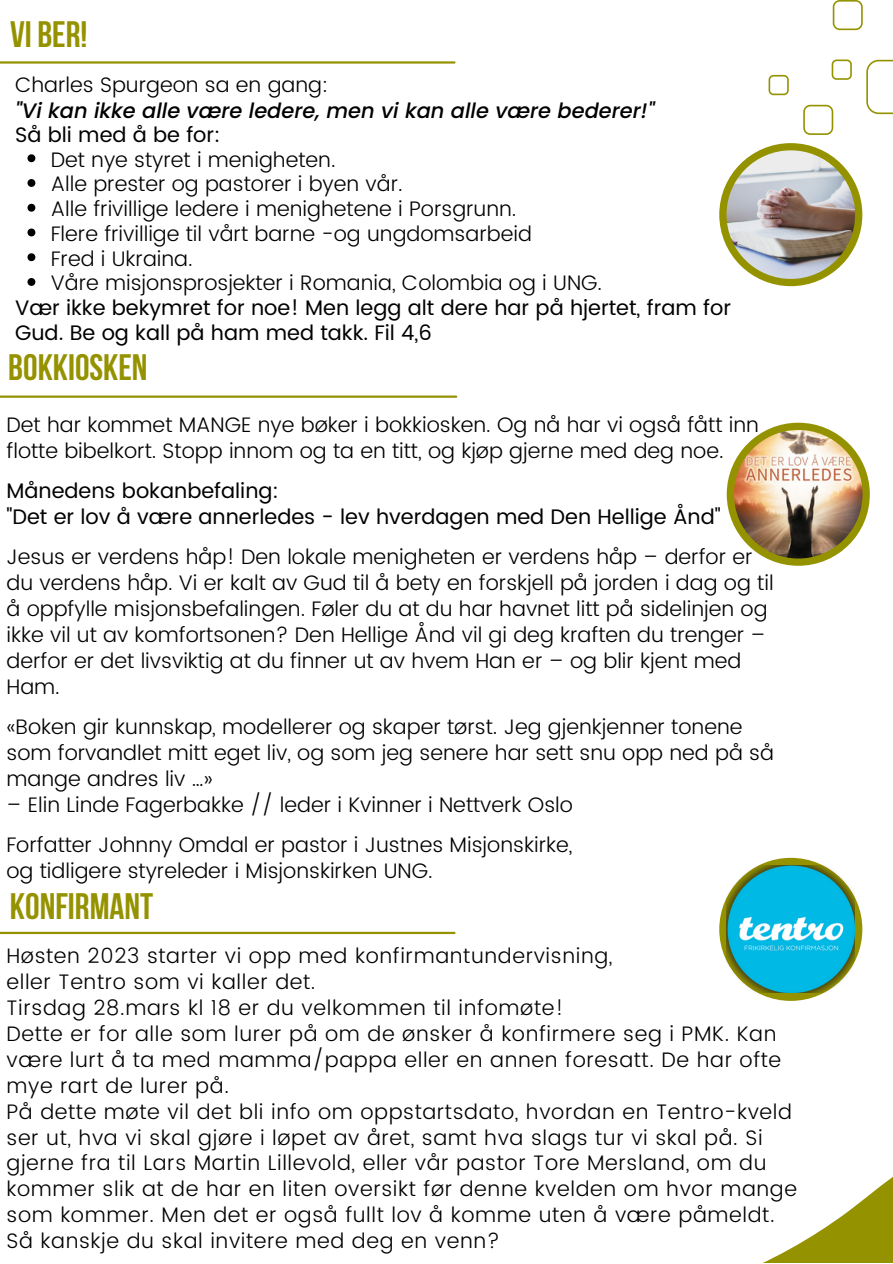
<style>
.page{position:relative;width:893px;height:1264px;background:#fff}
.page>*{position:absolute;margin:0;border:0;box-sizing:border-box;transform-origin:0 0}
.t1{font:700 36.75px "Bebas Neue";color:#959200}
.t2{font:700 36.6px "Bebas Neue";color:#959200}
.t3{font:300 21px/26px "Poppins";color:#000}
.t4{font:300 21px/25.8px "Poppins";letter-spacing:.03em;color:#000}
.t5{font:21px/26px "Poppins";color:#000}
.t6{font:italic 500 21px "Poppins";color:#000}
</style>
<div class="page">
<svg style="left:765px;top:1177px;width:127px;height:85px"></svg>
<svg style="left:832px;top:0;width:30px;height:30px"></svg>
<svg style="left:866px;top:60px;width:26px;height:54px"></svg>
<svg style="left:831px;top:60px;width:20px;height:20px"></svg>
<svg style="left:803px;top:105px;width:30px;height:30px"></svg>
<svg style="left:768px;top:75px;width:20px;height:20px"></svg>
<svg style="left:719px;top:857px;width:143px;height:143px"></svg>
<div style="left:719px;top:143px;width:143px;height:143px;background:#959200;border-radius:50%"></div>
<img style="left:726px;top:150px;width:129px;height:129px;border-radius:50%">
<div style="left:726px;top:423px;width:143px;height:143px;background:#959200;border-radius:50%"></div>
<img style="left:734px;top:430px;width:128px;height:128px;border-radius:50%">
<hr style="left:0;top:931px;width:454px;height:3px;background:#959200">
<hr style="left:0;top:395px;width:456px;height:3px;background:#959200">
<hr style="left:0;top:61px;width:454px;height:3px;background:#959200">
<img style="left:726px;top:865px;width:128px;height:127px">
<svg style="left:27px;top:154px;width:8px;height:8px"></svg>
<svg style="left:27px;top:179px;width:8px;height:8px"></svg>
<svg style="left:27px;top:204px;width:8px;height:8px"></svg>
<svg style="left:27px;top:228px;width:8px;height:8px"></svg>
<svg style="left:27px;top:253px;width:8px;height:8px"></svg>
<svg style="left:27px;top:278px;width:8px;height:8px"></svg>
<h2 class="t2" style="left:10px;top:20px;width:79px">VI BER!</h2>
<p class="t3" style="left:15px;top:72px;width:315px">Charles Spurgeon sa en gang:</p>
<p class="t6" style="left:15px;top:96px;width:640px">"Vi kan ikke alle være ledere, men vi kan alle være bederer!"</p>
<p class="t5" style="left:15px;top:122px;width:207px">Så bli med å be for:</p>
<p class="t3" style="left:51px;top:147px;width:553px;line-height:24.8px">Det nye styret i menigheten.<br>Alle prester og pastorer i byen vår.<br>Alle frivillige ledere i menighetene i Porsgrunn.<br>Flere frivillige til vårt barne -og ungdomsarbeid<br>Fred i Ukraina.<br>Våre misjonsprosjekter i Romania, Colombia og i UNG.</p>
<p class="t5" style="left:15px;top:295px;width:717px;line-height:24.8px">Vær ikke bekymret for noe! Men legg alt dere har på hjertet, fram for<br>Gud. Be og kall på ham med takk. Fil 4,6</p>
<h2 class="t2" style="left:8px;top:352px;width:141px">BOKKIOSKEN</h2>
<p class="t3" style="left:6px;top:411px;width:753px">Det har kommet MANGE nye bøker i bokkiosken. Og nå har vi også fått inn flotte bibelkort. Stopp innom og ta en titt, og kjøp gjerne med deg noe.</p>
<p class="t5" style="left:6px;top:477px;width:715px">Månedens bokanbefaling:<br>"Det er lov å være annerledes - lev hverdagen med Den Hellige Ånd"</p>
<p class="t3" style="left:6px;top:543px;width:768px">Jesus er verdens håp! Den lokale menigheten er verdens håp – derfor er du verdens håp. Vi er kalt av Gud til å bety en forskjell på jorden i dag og til å oppfylle misjonsbefalingen. Føler du at du har havnet litt på sidelinjen og ikke vil ut av komfortsonen? Den Hellige Ånd vil gi deg kraften du trenger – derfor er det livsviktig at du finner ut av hvem Han er – og blir kjent med Ham.</p>
<p class="t3" style="left:6px;top:713px;width:769px">«Boken gir kunnskap, modellerer og skaper tørst. Jeg gjenkjenner tonene som forvandlet mitt eget liv, og som jeg senere har sett snu opp ned på så mange andres liv …»</p>
<p class="t3" style="left:6px;top:784px;width:568px;line-height:39.9px">– Elin Linde Fagerbakke // leder i Kvinner i Nettverk Oslo<br>Forfatter Johnny Omdal er pastor i Justnes Misjonskirke,</p>
<p class="t3" style="left:6px;top:857px;width:428px">og tidligere styreleder i Misjonskirken UNG.</p>
<h1 class="t1" style="left:10px;top:891px;width:145px">KONFIRMANT</h1>
<p class="t4" style="left:6px;top:943px;width:792px">Høsten 2023 starter vi opp med konfirmantundervisning,<br>eller Tentro som vi kaller det.<br>Tirsdag 28.mars kl 18 er du velkommen til infomøte!<br>Dette er for alle som lurer på om de ønsker å konfirmere seg i PMK. Kan være lurt å ta med mamma/pappa eller en annen foresatt. De har ofte mye rart de lurer på.<br>På dette møte vil det bli info om oppstartsdato, hvordan en Tentro-kveld ser ut, hva vi skal gjøre i løpet av året, samt hva slags tur vi skal på. Si gjerne fra til Lars Martin Lillevold, eller vår pastor Tore Mersland, om du kommer slik at de har en liten oversikt før denne kvelden om hvor mange som kommer. Men det er også fullt lov å komme uten å være påmeldt.<br>Så kanskje du skal invitere med deg en venn?</p>
</div>
